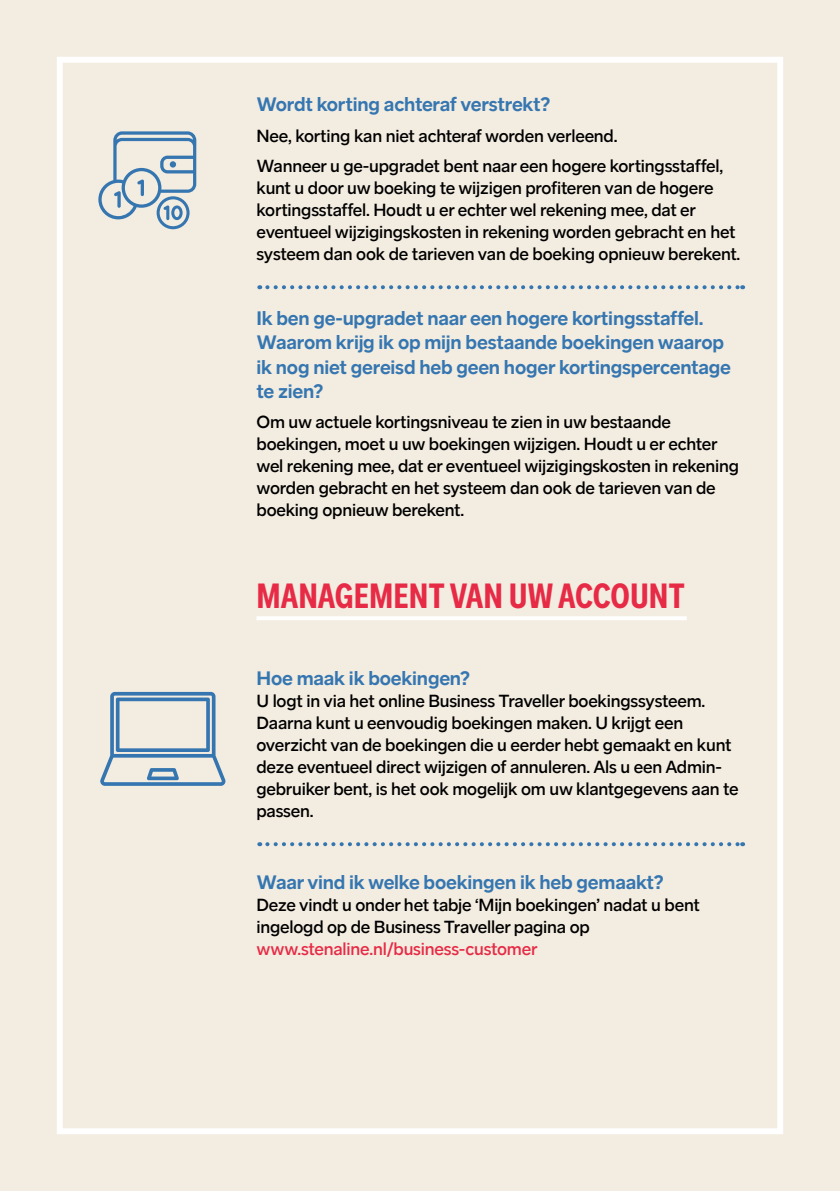
<style>
.page{position:relative;width:840px;height:1191px;background:#fff}
.page>*{position:absolute;margin:0;border:0;box-sizing:border-box;transform-origin:0 0}
.t1{font:700 condensed 36px "Stena Sans";color:#e72a45}
.t2{font:700 20px/24px "Stena Sans";letter-spacing:-.01em;color:#3576b1}
.t3{font:500 18px/22px "Stena Sans";letter-spacing:-.01em;color:#000}
.t4{font:500 18px "Stena Sans";letter-spacing:-.01em;color:#e72a45}
</style>
<div class="page">
<div style="left:0;top:0;width:839px;height:1191px;background:#f3ece0"></div>
<div style="left:57px;top:57px;width:725px;height:1077px;border:6px solid #fff"></div>
<svg style="left:98px;top:131px;width:98px;height:98px"></svg>
<svg style="left:267px;top:285px;width:475px;height:4px"></svg>
<svg style="left:267px;top:842px;width:475px;height:4px"></svg>
<hr style="left:256px;top:616px;width:430px;height:4px;background:#fff">
<svg style="left:100px;top:692px;width:126px;height:94px"></svg>
<p class="t2" style="left:256px;top:93px;width:295px">Wordt korting achteraf verstrekt?</p>
<p class="t3" style="left:256px;top:120px;width:468px;line-height:30.6px">Nee, korting kan niet achteraf worden verleend.<br>Wanneer u ge-upgradet bent naar een hogere kortingsstaffel,</p>
<p class="t3" style="left:256px;top:177px;width:485px">kunt u door uw boeking te wijzigen profiteren van de hogere kortingsstaffel. Houdt u er echter wel rekening mee, dat er eventueel wijzigingskosten in rekening worden gebracht en het systeem dan ook de tarieven van de boeking opnieuw berekent.</p>
<p class="t2" style="left:256px;top:307px;width:476px">Ik ben ge-upgradet naar een hogere kortingsstaffel.<br>Waarom krijg ik op mijn bestaande boekingen waarop ik nog niet gereisd heb geen hoger kortingspercentage te zien?</p>
<p class="t3" style="left:256px;top:411px;width:483px">Om uw actuele kortingsniveau te zien in uw bestaande boekingen, moet u uw boekingen wijzigen. Houdt u er echter wel rekening mee, dat er eventueel wijzigingskosten in rekening worden gebracht en het systeem dan ook de tarieven van de boeking opnieuw berekent.</p>
<h1 class="t1" style="left:256px;top:575px;width:430px">MANAGEMENT VAN UW ACCOUNT</h1>
<p class="t2" style="left:256px;top:666px;width:215px">Hoe maak ik boekingen?</p>
<p class="t3" style="left:256px;top:690px;width:483px">U logt in via het online Business Traveller boekingssysteem.<br>Daarna kunt u eenvoudig boekingen maken. U krijgt een overzicht van de boekingen die u eerder hebt gemaakt en kunt deze eventueel direct wijzigen of annuleren. Als u een Admin&shy;gebruiker bent, is het ook mogelijk om uw klantgegevens aan te passen.</p>
<p class="t2" style="left:256px;top:869px;width:408px">Waar vind ik welke boekingen ik heb gemaakt?</p>
<p class="t3" style="left:256px;top:893px;width:444px">Deze vindt u onder het tabje ‘Mijn boekingen’ nadat u bent ingelogd op de Business Traveller pagina op</p>
<p class="t4" style="left:256px;top:938px;width:282px">www.stenaline.nl/business-customer</p>
</div>
